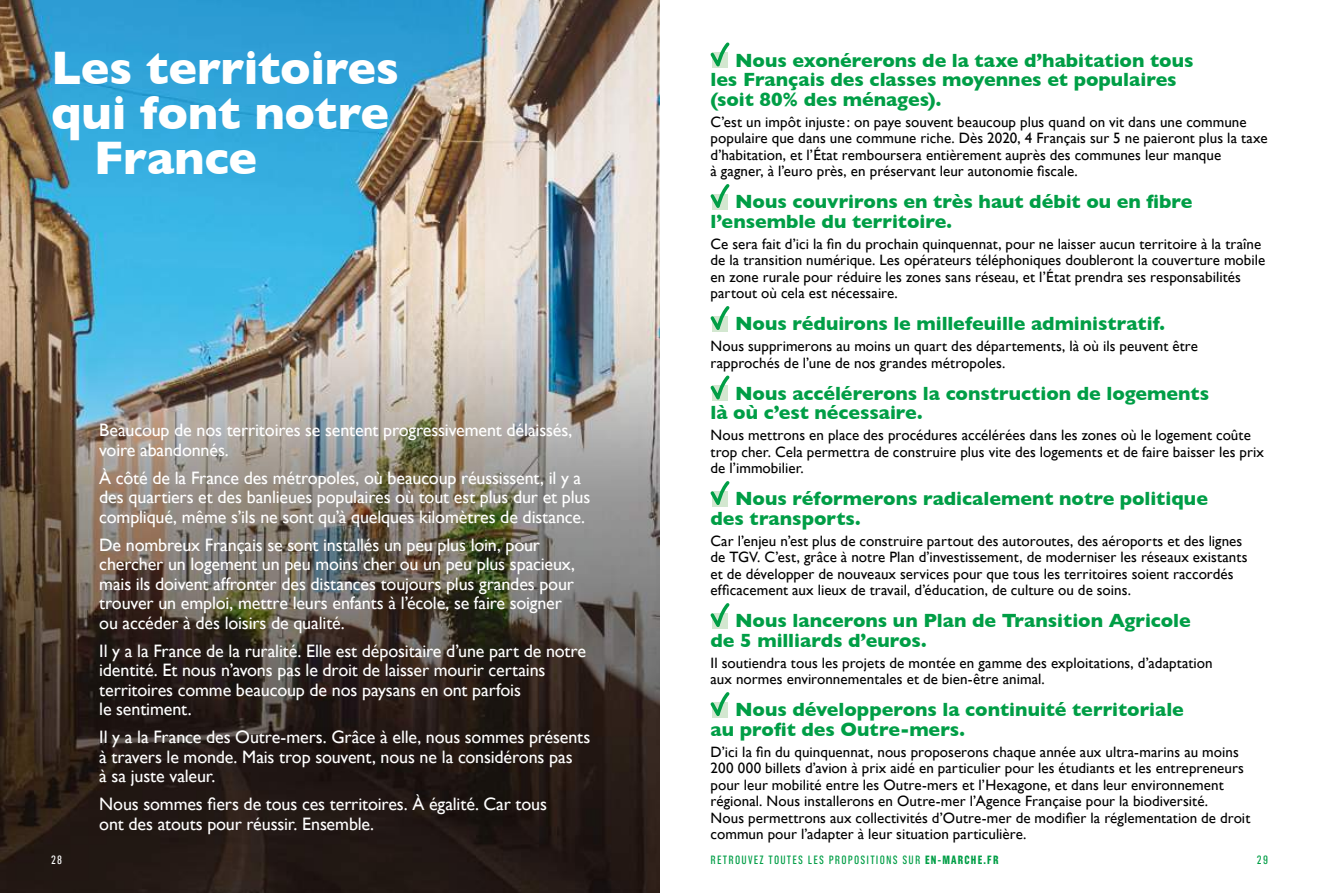
<style>
.page{position:relative;width:1319px;height:893px;background:#fff}
.page>*{position:absolute;margin:0;border:0;box-sizing:border-box;transform-origin:0 0}
.t1{font:700 48px "Gill Sans";letter-spacing:-.01em;color:#fff}
.t2{font:700 19.5px/19.5px "Gill Sans";color:#009e46}
.t3{font:18px/19.5px "Gill Sans";letter-spacing:-.01em;color:#fff}
.t4{font:15px/16.5px "Gill Sans";letter-spacing:.005em;color:#000}
.t5{font:12px "Grotzec Head Condensed";letter-spacing:.1em;color:#009e46}
.t6{font:12px "Grotzec Head Condensed";color:#fff}
.s1{font-weight:700}
</style>
<div class="page">
<img style="left:0;top:0;width:659px;height:893px">
<svg style="left:710px;top:42px;width:20px;height:26px"></svg>
<svg style="left:710px;top:184px;width:20px;height:26px"></svg>
<svg style="left:710px;top:306px;width:20px;height:26px"></svg>
<svg style="left:710px;top:375px;width:20px;height:26px"></svg>
<svg style="left:710px;top:481px;width:20px;height:26px"></svg>
<svg style="left:710px;top:603px;width:20px;height:26px"></svg>
<svg style="left:710px;top:692px;width:20px;height:26px"></svg>
<h1 class="t1" style="left:51px;top:40px;width:349px">Les territoires</h1>
<h1 class="t1" style="left:51px;top:85px;width:339px">qui font notre</h1>
<h1 class="t1" style="left:94px;top:130px;width:165px">France</h1>
<p class="t6" style="left:51px;top:852px;width:12px">28</p>
<p class="t3" style="left:99px;top:420px;width:474px">Beaucoup de nos territoires se sentent progressivement délaissés, voire abandonnés.</p>
<p class="t3" style="left:99px;top:468px;width:492px">À côté de la France des métropoles, où beaucoup réussissent, il y a des quartiers et des banlieues populaires où tout est plus dur et plus compliqué, même s’ils ne sont qu’à quelques kilomètres de distance.</p>
<p class="t3" style="left:99px;top:535px;width:477px">De nombreux Français se sont installés un peu plus loin, pour chercher un logement un peu moins cher ou un peu plus spacieux, mais ils doivent affronter des distances toujours plus grandes pour trouver un emploi, mettre leurs enfants à l’école, se faire soigner ou accéder à des loisirs de qualité.</p>
<p class="t3" style="left:99px;top:641px;width:488px">Il y a la France de la ruralité. Elle est dépositaire d’une part de notre identité. Et nous n’avons pas le droit de laisser mourir certains territoires comme beaucoup de nos paysans en ont parfois<br>le sentiment.</p>
<p class="t3" style="left:99px;top:727px;width:492px">Il y a la France des Outre-mers. Grâce à elle, nous sommes présents à travers le monde. Mais trop souvent, nous ne la considérons pas<br>à sa juste valeur.</p>
<p class="t3" style="left:99px;top:794px;width:449px">Nous sommes fiers de tous ces territoires. À égalité. Car tous ont des atouts pour réussir. Ensemble.</p>
<h2 class="t2" style="left:710px;top:50px;width:484px;text-indent:25px">Nous exonérerons de la taxe d’habitation tous les Français des classes moyennes et populaires (soit 80% des ménages).</h2>
<p class="t4" style="left:710px;top:113px;width:558px">C’est un impôt injuste: on paye souvent beaucoup plus quand on vit dans une commune populaire que dans une commune riche. Dès 2020, 4 Français sur 5 ne paieront plus la taxe d’habitation, et l’État remboursera entièrement auprès des communes leur manque<br>à gagner, à l’euro près, en préservant leur autonomie fiscale.</p>
<h2 class="t2" style="left:710px;top:192px;width:483px;text-indent:25px">Nous couvrirons en très haut débit ou en fibre l’ensemble du territoire.</h2>
<p class="t4" style="left:710px;top:235px;width:556px">Ce sera fait d’ici la fin du prochain quinquennat, pour ne laisser aucun territoire à la traîne de la transition numérique. Les opérateurs téléphoniques doubleront la couverture mobile en zone rurale pour réduire les zones sans réseau, et l’État prendra ses responsabilités partout où cela est nécessaire.</p>
<h2 class="t2" style="left:735px;top:314px;width:431px">Nous réduirons le millefeuille administratif.</h2>
<p class="t4" style="left:710px;top:338px;width:489px">Nous supprimerons au moins un quart des départements, là où ils peuvent être rapprochés de l’une de nos grandes métropoles.</p>
<h2 class="t2" style="left:710px;top:383px;width:500px;text-indent:25px">Nous accélérerons la construction de logements là où c’est nécessaire.</h2>
<p class="t4" style="left:710px;top:427px;width:555px">N ous mettrons en place des procédures accélérées dans les zones où le logement coûte trop cher. Cela permettra de construire plus vite des logements et de faire baisser les prix de l’immobilier.</p>
<h2 class="t2" style="left:710px;top:489px;width:499px;text-indent:25px">Nous réformerons radicalement notre politique des transports.</h2>
<p class="t4" style="left:710px;top:532px;width:538px">Car l’enjeu n’est plus de construire partout des autoroutes, des aéroports et des lignes de TGV. C’est, grâce à notre Plan d’investissement, de moderniser les réseaux existants et de développer de nouveaux services pour que tous les territoires soient raccordés efficacement aux lieux de travail, d’éducation, de culture ou de soins.</p>
<h2 class="t2" style="left:710px;top:611px;width:481px;text-indent:25px">Nous lancerons un Plan de Transition Agricole de 5 milliards d’euros.</h2>
<p class="t4" style="left:710px;top:654px;width:503px">Il soutiendra tous les projets de montée en gamme des exploitations, d’adaptation aux normes environnementales et de bien-être animal.</p>
<h2 class="t2" style="left:710px;top:700px;width:475px;text-indent:25px">Nous développerons la continuité territoriale au profit des Outre-mers.</h2>
<p class="t4" style="left:710px;top:743px;width:541px">D’ici la fin du quinquennat, nous proposerons chaque année aux ultra-marins au moins 200 000 billets d’avion à prix aidé en particulier pour les étudiants et les entrepreneurs pour leur mobilité entre les Outre-mers et l’Hexagone, et dans leur environnement régional. Nous installerons en Outre-mer l’Agence Française pour la biodiversité.<br>Nous permettrons aux collectivités d’Outre-mer de modifier la réglementation de droit commun pour l’adapter à leur situation particulière.</p>
<p class="t5" style="left:710px;top:852px;width:289px">RETROUVEZ TOUTES LES PROPOSITIONS SUR <span class="s1">EN-MARCHE.FR</span></p>
<p class="t5" style="left:1256px;top:852px;width:12px">29</p>
</div>
